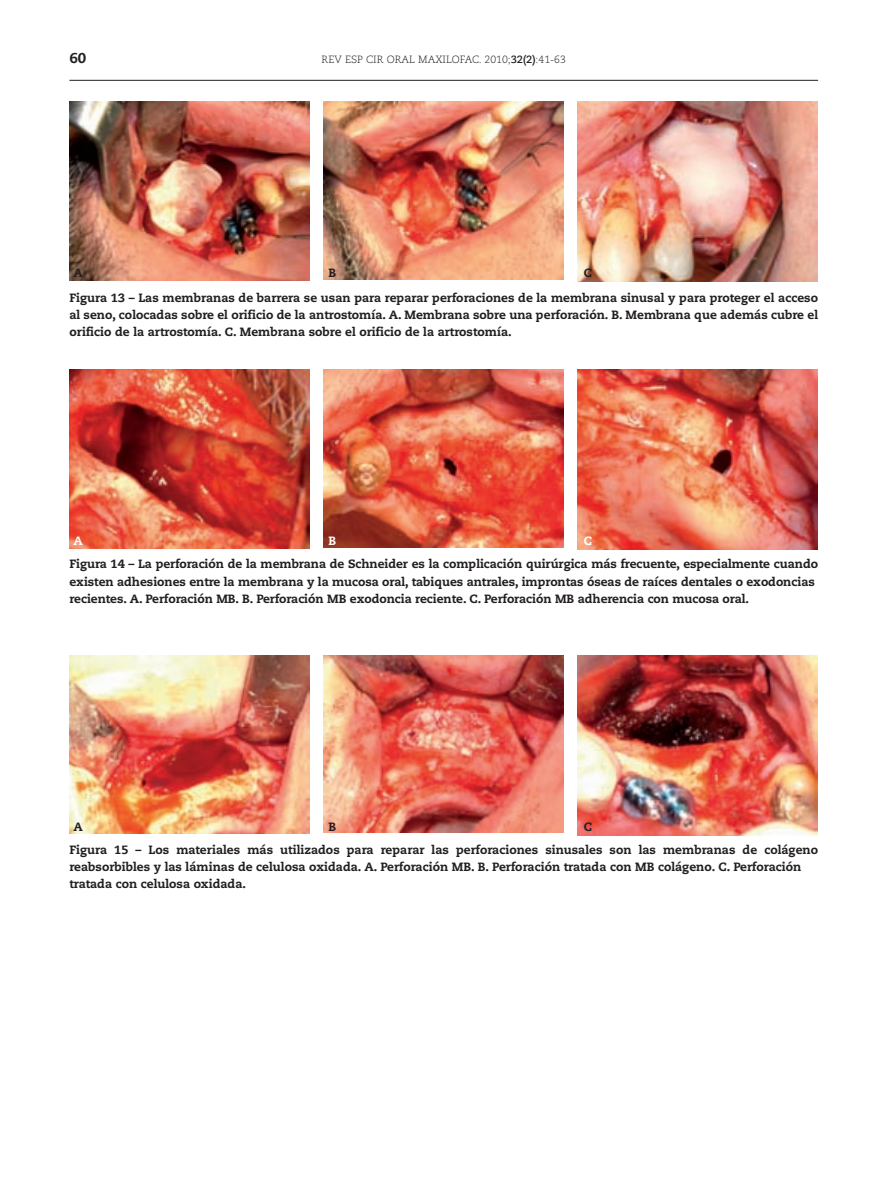
<style>
.page{position:relative;width:896px;height:1188px;background:#fff}
.page>*{position:absolute;margin:0;border:0;box-sizing:border-box;transform-origin:0 0}
.t1{font:800 14.25px "Caecilia LT Std";color:#231f20}
.t2{font:800 12px/17.2px "Caecilia LT Std";letter-spacing:-.005em;color:#231f20}
.t3{font:800 12px "Caecilia LT Std";color:#fff}
.t4{font:300 10.5px "Caecilia LT Std";color:#231f20}
.s1{font-weight:700}
</style>
<div class="page">
<hr style="left:69px;top:80px;width:749px;height:1px;background:#231f20">
<img style="left:69px;top:102px;width:241px;height:179px">
<img style="left:323px;top:102px;width:240px;height:178px">
<img style="left:577px;top:102px;width:240px;height:179px">
<img style="left:69px;top:370px;width:241px;height:178px">
<img style="left:323px;top:370px;width:240px;height:177px">
<img style="left:577px;top:370px;width:240px;height:180px">
<img style="left:69px;top:655px;width:241px;height:179px">
<img style="left:323px;top:655px;width:240px;height:178px">
<img style="left:577px;top:655px;width:240px;height:180px">
<p class="t1" style="left:69px;top:49px;width:18px">60</p>
<p class="t4" style="left:321px;top:53px;width:246px">REV ESP CIR ORAL MAXILOFAC. 2010;<span class="s1">32(2)</span>:41-63</p>
<p class="t2" style="left:73px;top:265px;width:11px">A</p>
<p class="t2" style="left:328px;top:265px;width:9px">B</p>
<p class="t2" style="left:584px;top:265px;width:10px">C</p>
<p class="t2" style="left:69px;top:289px;width:750px;text-align:justify">Figura 13 – Las membranas de barrera se usan para reparar perforaciones de la membrana sinusal y para proteger el acceso al seno, colocadas sobre el orificio de la antrostomía. A. Membrana sobre una perforación. B. Membrana que además cubre el orificio de la artrostomía. C. Membrana sobre el orificio de la artrostomía.</p>
<p class="t3" style="left:73px;top:533px;width:11px">A</p>
<p class="t3" style="left:328px;top:533px;width:9px">B</p>
<p class="t3" style="left:584px;top:533px;width:10px">C</p>
<p class="t2" style="left:69px;top:555px;width:750px">Figura 14 – La perforación de la membrana de Schneider es la complicación quirúrgica más frecuente, especialmente cuando existen adhesiones entre la membrana y la mucosa oral, tabiques antrales, improntas óseas de raíces dentales o exodoncias recientes. A. Perforación MB. B. Perforación MB exodoncia reciente. C. Perforación MB adherencia con mucosa oral.</p>
<p class="t2" style="left:73px;top:818px;width:11px">A</p>
<p class="t2" style="left:328px;top:818px;width:9px">B</p>
<p class="t2" style="left:584px;top:818px;width:10px">C</p>
<p class="t2" style="left:69px;top:841px;width:750px">Figura 15 – Los materiales más utilizados para reparar las perforaciones sinusales son las membranas de colágeno reabsorbibles y las láminas de celulosa oxidada. A. Perforación MB. B. Perforación tratada con MB colágeno. C. Perforación tratada con celulosa oxidada.</p>
</div>
